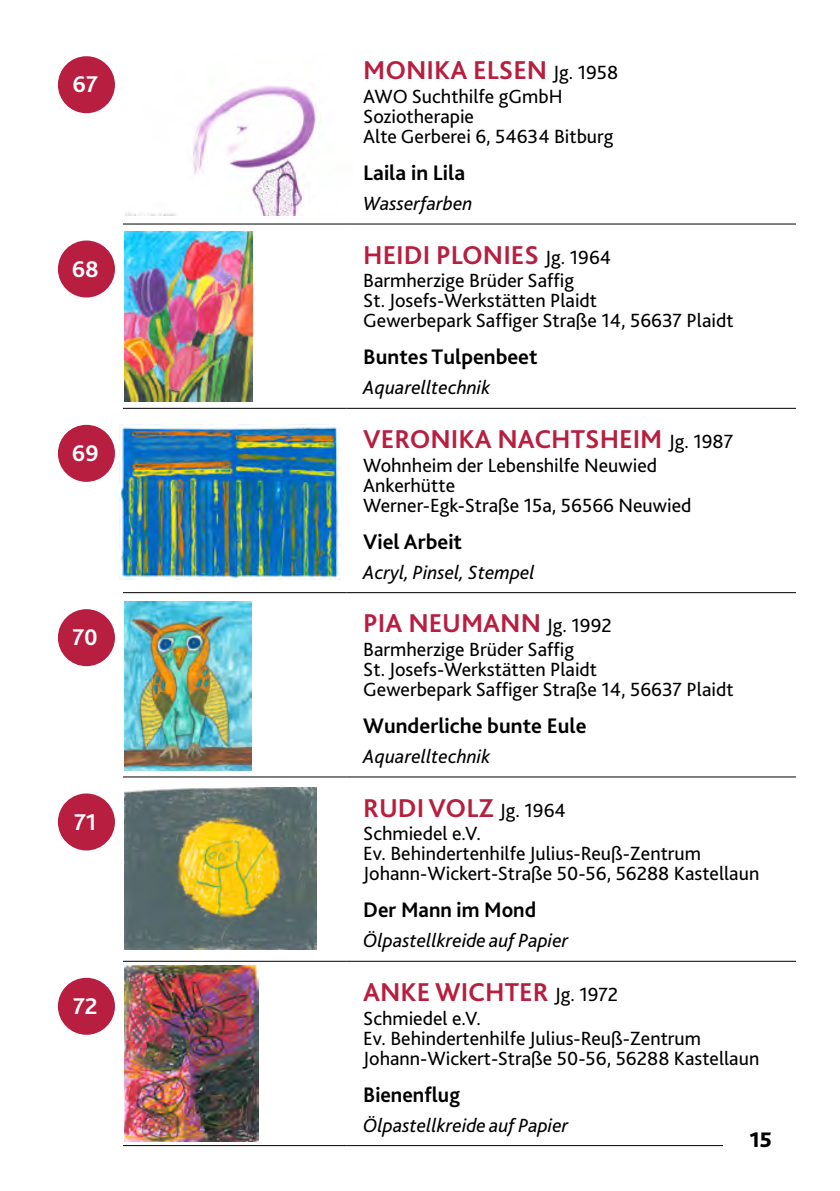
<style>
.page{position:relative;width:840px;height:1191px;background:#fff}
.page>*{position:absolute;margin:0;border:0;box-sizing:border-box;transform-origin:0 0}
.t1{font:700 27px "Bliss 2";color:#b71e3f}
.t2{font:700 23.8px "Bliss 2";color:#fff}
.t3{font:700 22px "Bliss 2";color:#000}
.t4{font:800 22px "Bliss 2";color:#000}
.t5{font:20px/20px "Bliss 2";color:#000}
.t6{font:italic 20px "Bliss 2";color:#000}
.s1{font-weight:400;font-size:20px;color:#000}
</style>
<div class="page">
<hr style="left:123px;top:1145px;width:223px;height:1px;background:#000">
<hr style="left:346px;top:1145px;width:449px;height:1px;background:#000">
<hr style="left:123px;top:960px;width:223px;height:1px;background:#000">
<hr style="left:346px;top:960px;width:449px;height:1px;background:#000">
<hr style="left:123px;top:776px;width:223px;height:1px;background:#000">
<hr style="left:346px;top:776px;width:449px;height:1px;background:#000">
<hr style="left:123px;top:592px;width:223px;height:1px;background:#000">
<hr style="left:346px;top:592px;width:449px;height:1px;background:#000">
<hr style="left:123px;top:408px;width:223px;height:1px;background:#000">
<hr style="left:346px;top:408px;width:449px;height:1px;background:#000">
<hr style="left:123px;top:223px;width:223px;height:1px;background:#000">
<hr style="left:346px;top:223px;width:449px;height:1px;background:#000">
<div style="left:723px;top:1127px;width:85px;height:64px;background:#fff"></div>
<div style="left:59px;top:57px;width:55px;height:55px;background:#b71e3f;border-radius:50%"></div>
<div style="left:58px;top:56px;width:57px;height:57px;border:2px solid #b71e3f;border-radius:50%"></div>
<img style="left:125px;top:86px;width:191px;height:130px">
<div style="left:59px;top:241px;width:55px;height:56px;background:#b71e3f;border-radius:50%"></div>
<div style="left:58px;top:240px;width:57px;height:57px;border:2px solid #b71e3f;border-radius:50%"></div>
<img style="left:125px;top:231px;width:127px;height:170px">
<div style="left:59px;top:425px;width:55px;height:56px;background:#b71e3f;border-radius:50%"></div>
<div style="left:58px;top:425px;width:57px;height:57px;border:2px solid #b71e3f;border-radius:50%"></div>
<img style="left:120px;top:424px;width:220px;height:155px">
<div style="left:59px;top:610px;width:55px;height:55px;background:#b71e3f;border-radius:50%"></div>
<div style="left:58px;top:609px;width:57px;height:57px;border:2px solid #b71e3f;border-radius:50%"></div>
<img style="left:125px;top:601px;width:126px;height:170px">
<div style="left:59px;top:794px;width:55px;height:55px;background:#b71e3f;border-radius:50%"></div>
<div style="left:58px;top:793px;width:57px;height:57px;border:2px solid #b71e3f;border-radius:50%"></div>
<img style="left:125px;top:788px;width:191px;height:162px">
<div style="left:59px;top:978px;width:55px;height:56px;background:#b71e3f;border-radius:50%"></div>
<div style="left:58px;top:977px;width:57px;height:57px;border:2px solid #b71e3f;border-radius:50%"></div>
<img style="left:125px;top:965px;width:134px;height:176px">
<p class="t2" style="left:73px;top:70px;width:27px">67</p>
<p class="t2" style="left:72px;top:254px;width:29px">68</p>
<p class="t2" style="left:72px;top:438px;width:28px">69</p>
<p class="t2" style="left:73px;top:622px;width:27px">70</p>
<p class="t2" style="left:74px;top:807px;width:24px">71</p>
<p class="t2" style="left:73px;top:991px;width:26px">72</p>
<p class="t1" style="left:363px;top:54px;width:256px">MONIKA ELSEN <span class="s1">Jg. 1958</span></p>
<p class="t5" style="left:363px;top:86px;width:251px">AWO Suchthilfe gGmbH<br>Soziotherapie<br>Alte Gerberei 6, 54634 Bitburg</p>
<p class="t3" style="left:363px;top:159px;width:103px">Laila in Lila</p>
<p class="t6" style="left:363px;top:191px;width:111px">Wasserfarben</p>
<p class="t1" style="left:363px;top:238px;width:249px">HEIDI PLONIES <span class="s1">Jg. 1964</span></p>
<p class="t5" style="left:363px;top:270px;width:372px">Barmherzige Brüder Saffg<br>St. Josefs-Werkstätten Plaidt<br>Gewerbepark Saffger Straße 14, 56637 Plaidt</p>
<p class="t3" style="left:363px;top:343px;width:176px">Buntes Tulpenbeet</p>
<p class="t6" style="left:363px;top:375px;width:128px">Aquarelltechnik</p>
<p class="t1" style="left:363px;top:422px;width:371px">VERONIKA NACHTSHEIM <span class="s1">Jg. 1987</span></p>
<p class="t5" style="left:363px;top:454px;width:329px">Wohnheim der Lebenshilfe Neuwied<br>Ankerhütte<br>Werner-Egk-Straße 15a, 56566 Neuwied</p>
<p class="t3" style="left:363px;top:528px;width:100px">Viel Arbeit</p>
<p class="t6" style="left:363px;top:559px;width:173px">Acryl, Pinsel, Stempel</p>
<p class="t1" style="left:363px;top:606px;width:250px">PIA NEUMANN <span class="s1">Jg. 1992</span></p>
<p class="t5" style="left:363px;top:639px;width:372px">Barmherzige Brüder Saffg<br>St. Josefs-Werkstätten Plaidt<br>Gewerbepark Saffger Straße 14, 56637 Plaidt</p>
<p class="t3" style="left:363px;top:712px;width:225px">Wunderliche bunte Eule</p>
<p class="t6" style="left:363px;top:744px;width:128px">Aquarelltechnik</p>
<p class="t1" style="left:363px;top:791px;width:204px">RUDI VOLZ <span class="s1">Jg. 1964</span></p>
<p class="t5" style="left:363px;top:823px;width:397px">Schmiedel e.V.<br>Ev. Behindertenhilfe Julius-Reuß-Zentrum<br>Johann-Wickert-Straße 50-56, 56288 Kastellaun</p>
<p class="t3" style="left:363px;top:896px;width:174px">Der Mann im Mond</p>
<p class="t6" style="left:363px;top:928px;width:206px">Ölpastellkreide auf Papier</p>
<p class="t1" style="left:363px;top:975px;width:256px">ANKE WICHTER <span class="s1">Jg. 1972</span></p>
<p class="t5" style="left:363px;top:1007px;width:397px">Schmiedel e.V.<br>Ev. Behindertenhilfe Julius-Reuß-Zentrum<br>Johann-Wickert-Straße 50-56, 56288 Kastellaun</p>
<p class="t3" style="left:363px;top:1080px;width:98px">Bienenfug</p>
<p class="t6" style="left:363px;top:1112px;width:206px">Ölpastellkreide auf Papier</p>
<p class="t4" style="left:749px;top:1126px;width:24px">15</p>
</div>
